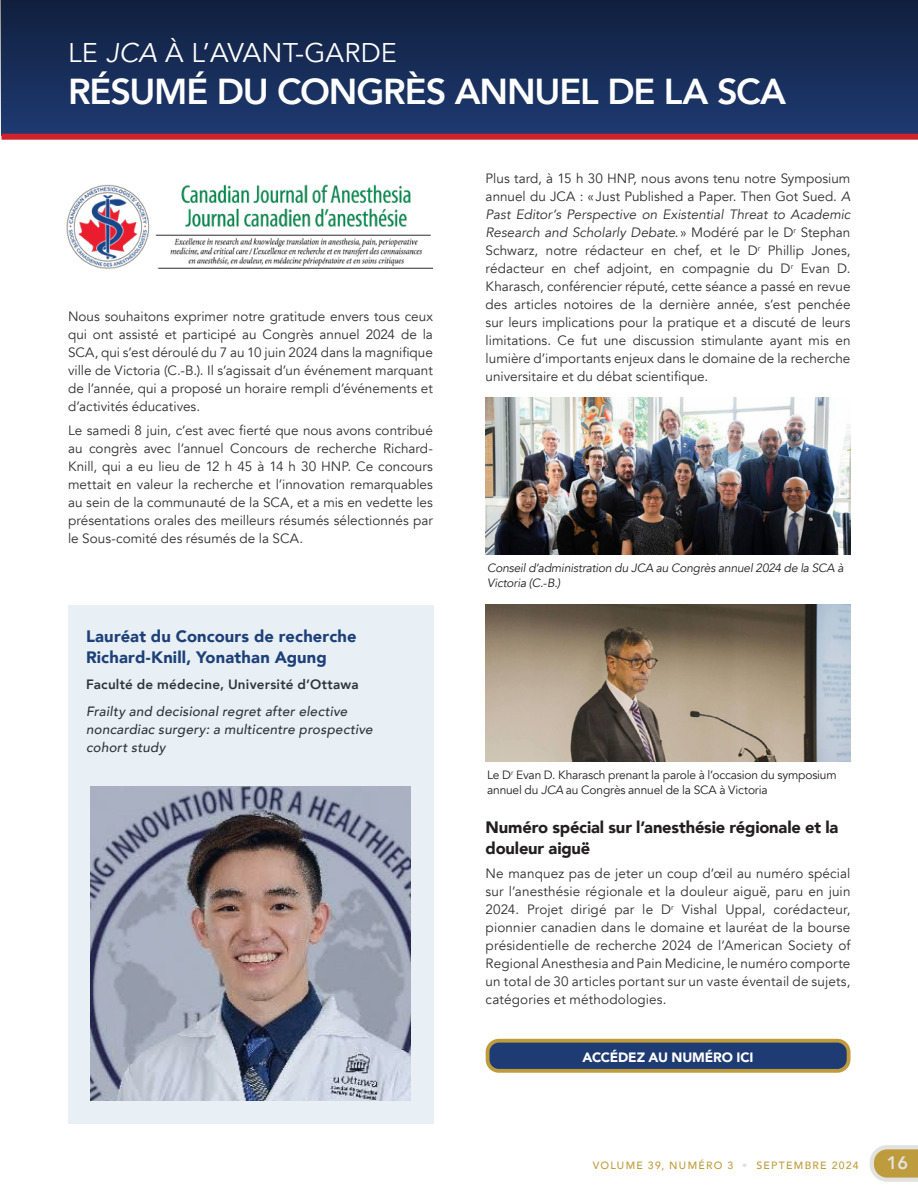
<style>
.page{position:relative;width:918px;height:1188px;background:#fff}
.page>*{position:absolute;margin:0;border:0;box-sizing:border-box;transform-origin:0 0}
.t1{font:800 36px "Avenir";letter-spacing:-.035em;color:#fff}
.t2{font:27px "Avenir";letter-spacing:.01em;color:#fff}
.t3{font:800 18px "Avenir";color:#e2e2e0}
.t4{font:900 16.5px/21px "Avenir";letter-spacing:.01em;color:#1f3b73}
.t5{font:900 16.5px/21px "Avenir";letter-spacing:-.01em;color:#231f20}
.t6{font:13.5px/18px "Avenir";letter-spacing:.005em;color:#312f30;text-align:justify}
.t7{font:italic 500 13.5px/18px "Avenir";letter-spacing:.015em;color:#312f30}
.t8{font:800 13.5px "Avenir";letter-spacing:.015em;color:#312f30}
.t9{font:900 13.5px "Avenir";letter-spacing:-.01em;color:#fff}
.t10{font:12px/15px "Avenir";letter-spacing:-.015em;color:#231f20}
.t11{font:italic 12px/15px "Avenir";letter-spacing:-.015em;color:#231f20}
.t12{font:500 10.5px "Avenir";letter-spacing:.12em;color:#be9c3d}
.s1{font-style:italic}
.s2{color:#e2e2e0}
</style>
<div class="page">
<svg style="left:870px;top:1145px;width:48px;height:37px;background:#ccb677"></svg>
<div style="left:1px;top:0;width:917px;height:136px;background:linear-gradient(to bottom,#101f3d,#1e3a72)"></div>
<div style="left:1px;top:134px;width:917px;height:6px;background:#d1232a"></div>
<img style="left:67px;top:185px;width:366px;height:83px">
<img style="left:486px;top:398px;width:364px;height:157px">
<img style="left:486px;top:604px;width:364px;height:157px">
<svg style="left:68px;top:606px;width:366px;height:518px;background:#bcbfc8"></svg>
<div style="left:488px;top:1041px;width:361px;height:30px;background:#1f3b73;border-radius:11px"></div>
<div style="left:486px;top:1039px;width:364px;height:34px;border:4px solid #be9c3d;border-radius:11px"></div>
<p class="t2" style="left:68px;top:36px;width:330px">LE <span class="s1">JCA</span> À L’AVANT-GARDE</p>
<p class="t1" style="left:68px;top:63px;width:720px">RÉSUMÉ DU CONGRÈS ANNUEL DE LA SCA</p>
<p class="t6" style="left:68px;top:308px;width:366px">Nous souhaitons exprimer notre gratitude envers tous ceux qui ont assisté et participé au Congrès annuel 2024 de la SCA, qui s’est déroulé du 7 au 10 juin 2024 dans la magnifique ville de Victoria (C.-B.). Il s’agissait d’un événement marquant de l’année, qui a proposé un horaire rempli d’événements et d’activités éducatives.</p>
<p class="t6" style="left:68px;top:422px;width:366px">Le samedi 8 juin, c’est avec fierté que nous avons contribué au congrès avec l’annuel Concours de recherche Richard-Knill, qui a eu lieu de 12 h 45 à 14 h 30 HNP. Ce concours mettait en valeur la recherche et l’innovation remarquables au sein de la communauté de la SCA, et a mis en vedette les présentations orales des meilleurs résumés sélectionnés par le Sous-comité des résumés de la SCA.</p>
<p class="t4" style="left:86px;top:625px;width:272px">Lauréat du Concours de recherche<br>Richard-Knill, Yonathan Agung</p>
<p class="t8" style="left:86px;top:673px;width:274px">Faculté de médecine, Université d’Ottawa</p>
<p class="t7" style="left:86px;top:702px;width:288px">Frailty and decisional regret after elective noncardiac surgery: a multicentre prospective cohort study</p>
<p class="t6" style="left:486px;top:170px;width:366px">Plus tard, à 15 h 30 HNP, nous avons tenu notre Symposium annuel du JCA : «Just Published a Paper. Then Got Sued. <span class="s1">A Past Editor’s Perspective on Existential Threat to Academic Research and Scholarly Debate</span>.» Modéré par le D<sup>r</sup> Stephan Schwarz, notre rédacteur en chef, et le D<sup>r</sup> Phillip Jones, rédacteur en chef adjoint, en compagnie du D<sup>r</sup> Evan D.<br>Kharasch, conférencier réputé, cette séance a passé en revue des articles notoires de la dernière année, s’est penchée sur leurs implications pour la pratique et a discuté de leurs limitations. Ce fut une discussion stimulante ayant mis en lumière d’importants enjeux dans le domaine de la recherche universitaire et du débat scientifique.</p>
<p class="t11" style="left:487px;top:561px;width:358px">Conseil d’administration du JCA au Congrès annuel 2024 de la SCA à<br>Victoria (C.-B.)</p>
<p class="t10" style="left:487px;top:768px;width:351px">Le D<sup>r</sup> Evan D. Kharasch prenant la parole à l’occasion du symposium annuel du <span class="s1">JCA</span> au Congrès annuel de la SCA à Victoria</p>
<p class="t5" style="left:486px;top:816px;width:354px">Numéro spécial sur l’anesthésie régionale et la douleur aiguë</p>
<p class="t6" style="left:486px;top:865px;width:366px">Ne manquez pas de jeter un coup d’œil au numéro spécial sur l’anesthésie régionale et la douleur aiguë, paru en juin 2024. Projet dirigé par le D<sup>r</sup> Vishal Uppal, corédacteur, pionnier canadien dans le domaine et lauréat de la bourse présidentielle de recherche 2024 de l’American Society of Regional Anesthesia and Pain Medicine, le numéro comporte un total de 30 articles portant sur un vaste éventail de sujets, catégories et méthodologies.</p>
<p class="t9" style="left:583px;top:1046px;width:172px">ACCÉDEZ AU NUMÉRO ICI</p>
<p class="t12" style="left:593px;top:1157px;width:268px">VOLUME 39, NUMÉRO 3 <span class="s2">•</span> SEPTEMBRE 2024</p>
<h3 class="t3" style="left:887px;top:1149px;width:23px">16</h3>
</div>
